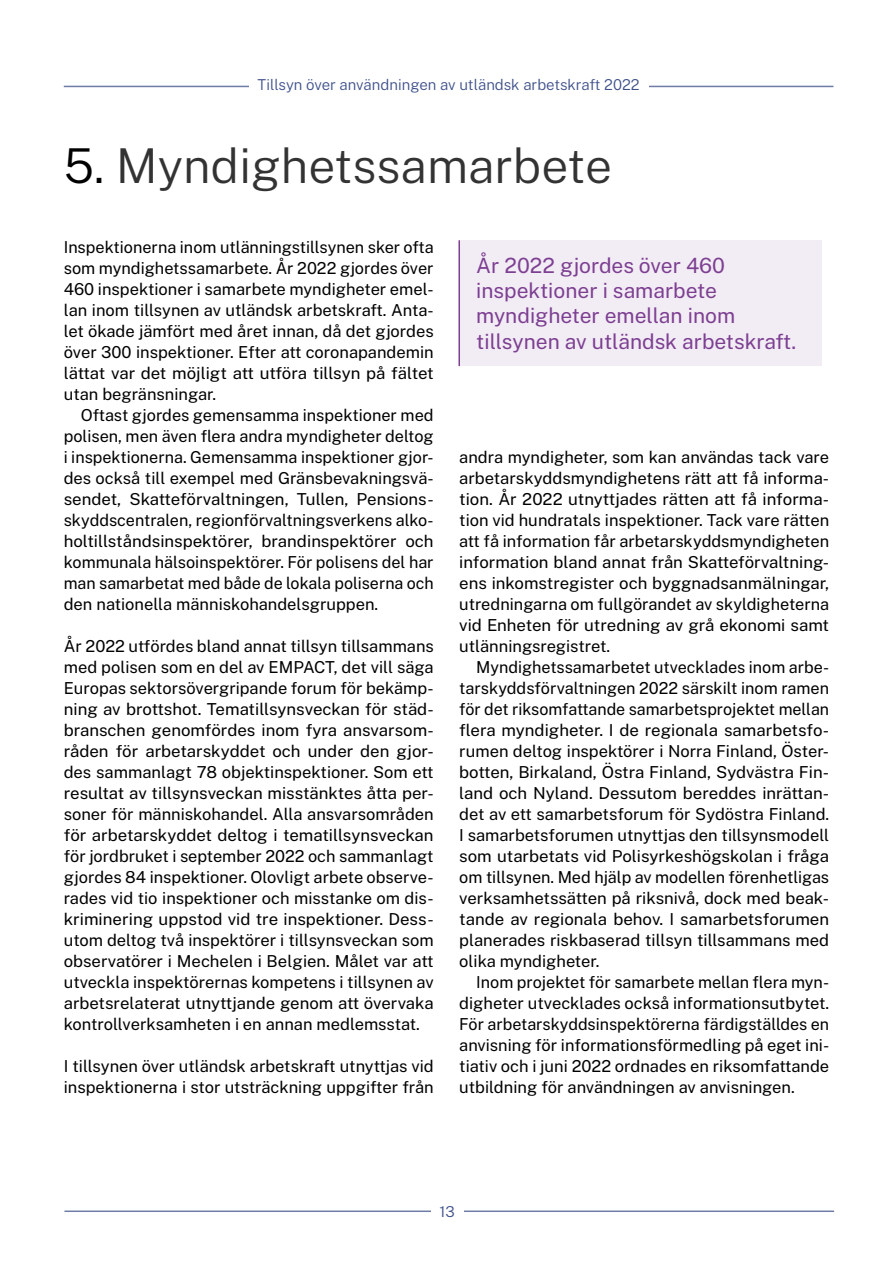
<style>
.page{position:relative;width:893px;height:1263px;background:#fff}
.page>*{position:absolute;margin:0;border:0;box-sizing:border-box;transform-origin:0 0}
.Otsikko{font:300 48px "Public Sans";color:#333}
.t1{font:21px/25.2px "Public Sans";color:#7d3f92}
.Leipis{font:16.5px/21px "Public Sans";color:#000;text-align:justify}
.Alkuleipis_ylavali{font:16.5px/21px "Public Sans";color:#000;text-align:justify}
.Alkuleipis{font:16.5px/21px "Public Sans";color:#000;text-align:justify}
.t2{font:300 15px "Public Sans";color:#3e508a}
.s1{color:#000}
</style>
<div class="page">
<hr style="left:64px;top:86px;width:769px;height:1px;background:#6e7ca7">
<div style="left:249px;top:68px;width:399px;height:34px;background:#fff"></div>
<hr style="left:64px;top:1210px;width:770px;height:2px;background:#6e7ca7">
<div style="left:431px;top:1194px;width:32px;height:35px;background:#fff"></div>
<div style="left:459px;top:240px;width:363px;height:126px;background:#f2ecf4"></div>
<hr style="left:458px;top:240px;width:2px;height:126px;background:#7d3f92">
<p class="t2" style="left:258px;top:75px;width:384px">Tillsyn över användningen av utländsk arbetskraft 2022</p>
<h2 class="Otsikko" style="left:64px;top:132px;width:550px"><span class="s1">5.</span> Myndighetssamarbete</h2>
<p class="Alkuleipis" style="left:64px;top:236px;width:371px">Inspektionerna inom utlänningstillsynen sker ofta som myndighetssamarbete. År 2022 gjordes över 460 inspektioner i samarbete myndigheter emel&shy;lan inom tillsynen av utländsk arbetskraft. Anta&shy;let ökade jämfört med året innan, då det gjordes över 300 inspektioner. Efter att coronapandemin lättat var det möjligt att utföra tillsyn på fältet utan begränsningar.</p>
<p class="Leipis" style="left:64px;top:404px;width:371px;text-indent:17px">Oftast gjordes gemensamma inspektioner med polisen, men även flera andra myndigheter deltog i inspektionerna. Gemensamma inspektioner gjor&shy;des också till exempel med Gränsbevakningsvä&shy;sendet, Skatteförvaltningen, Tullen, Pensions&shy;skyddscentralen, regionförvaltningsverkens alko&shy;holtillståndsinspektörer, brandinspektörer och kommunala hälsoinspektörer. För polisens del har man samarbetat med både de lokala poliserna och den nationella människohandelsgruppen.</p>
<p class="Alkuleipis_ylavali" style="left:64px;top:635px;width:371px">År 2022 utfördes bland annat tillsyn tillsammans med polisen som en del av EMPACT, det vill säga Europas sektorsövergripande forum för bekämp&shy;ning av brottshot. Tematillsynsveckan för städ&shy;branschen genomfördes inom fyra ansvarsom&shy;råden för arbetarskyddet och under den gjor&shy;des sammanlagt 78 objektinspektioner. Som ett resultat av tillsynsveckan misstänktes åtta per&shy;soner för människohandel. Alla ansvarsområden för arbetarskyddet deltog i tematillsynsveckan för jordbruket i september 2022 och sammanlagt gjordes 84 inspektioner. Olovligt arbete observe&shy;rades vid tio inspektioner och misstanke om dis&shy;kriminering uppstod vid tre inspektioner. Dess&shy;utom deltog två inspektörer i tillsynsveckan som observatörer i Mechelen i Belgien. Målet var att utveckla inspektörernas kompetens i tillsynen av arbetsrelaterat utnyttjande genom att övervaka kontrollverksamheten i en annan medlemsstat.</p>
<p class="Alkuleipis_ylavali" style="left:64px;top:1055px;width:371px">I tillsynen över utländsk arbetskraft utnyttjas vid inspektionerna i stor utsträckning uppgifter från</p>
<p class="t1" style="left:476px;top:252px;width:321px">År 2022 gjordes över 460 inspektioner i samarbete myndigheter emellan inom tillsynen av utländsk arbetskraft.</p>
<p class="Alkuleipis_ylavali" style="left:459px;top:446px;width:372px">andra myndigheter, som kan användas tack vare arbetarskyddsmyndighetens rätt att få informa&shy;tion. År 2022 utnyttjades rätten att få informa&shy;tion vid hundratals inspektioner. Tack vare rätten att få information får arbetarskyddsmyndigheten information bland annat från Skatteförvaltning&shy;ens inkomstregister och byggnadsanmälningar, utredningarna om fullgörandet av skyldigheterna vid Enheten för utredning av grå ekonomi samt utlänningsregistret.</p>
<p class="Leipis" style="left:459px;top:656px;width:372px;text-indent:17px">Myndighetssamarbetet utvecklades inom arbe&shy;tarskyddsförvaltningen 2022 särskilt inom ramen för det riksomfattande samarbetsprojektet mellan flera myndigheter. I de regionala samarbetsfo&shy;rumen deltog inspektörer i Norra Finland, Öster&shy;botten, Birkaland, Östra Finland, Sydvästra Fin&shy;land och Nyland. Dessutom bereddes inrättan&shy;det av ett samarbetsforum för Sydöstra Finland.<br>I samarbetsforumen utnyttjas den tillsynsmodell som utarbetats vid Polisyrkeshögskolan i fråga om tillsynen. Med hjälp av modellen förenhetligas verksamhetssätten på riksnivå, dock med beak&shy;tande av regionala behov. I samarbetsforumen planerades riskbaserad tillsyn tillsammans med olika myndigheter.</p>
<p class="Leipis" style="left:459px;top:971px;width:372px;text-indent:17px">Inom projektet för samarbete mellan flera myn&shy;digheter utvecklades också informationsutbytet.<br>För arbetarskyddsinspektörerna färdigställdes en anvisning för informationsförmedling på eget ini&shy;tiativ och i juni 2022 ordnades en riksomfattande utbildning för användningen av anvisningen.</p>
<p class="t2" style="left:439px;top:1201px;width:17px">13</p>
</div>
